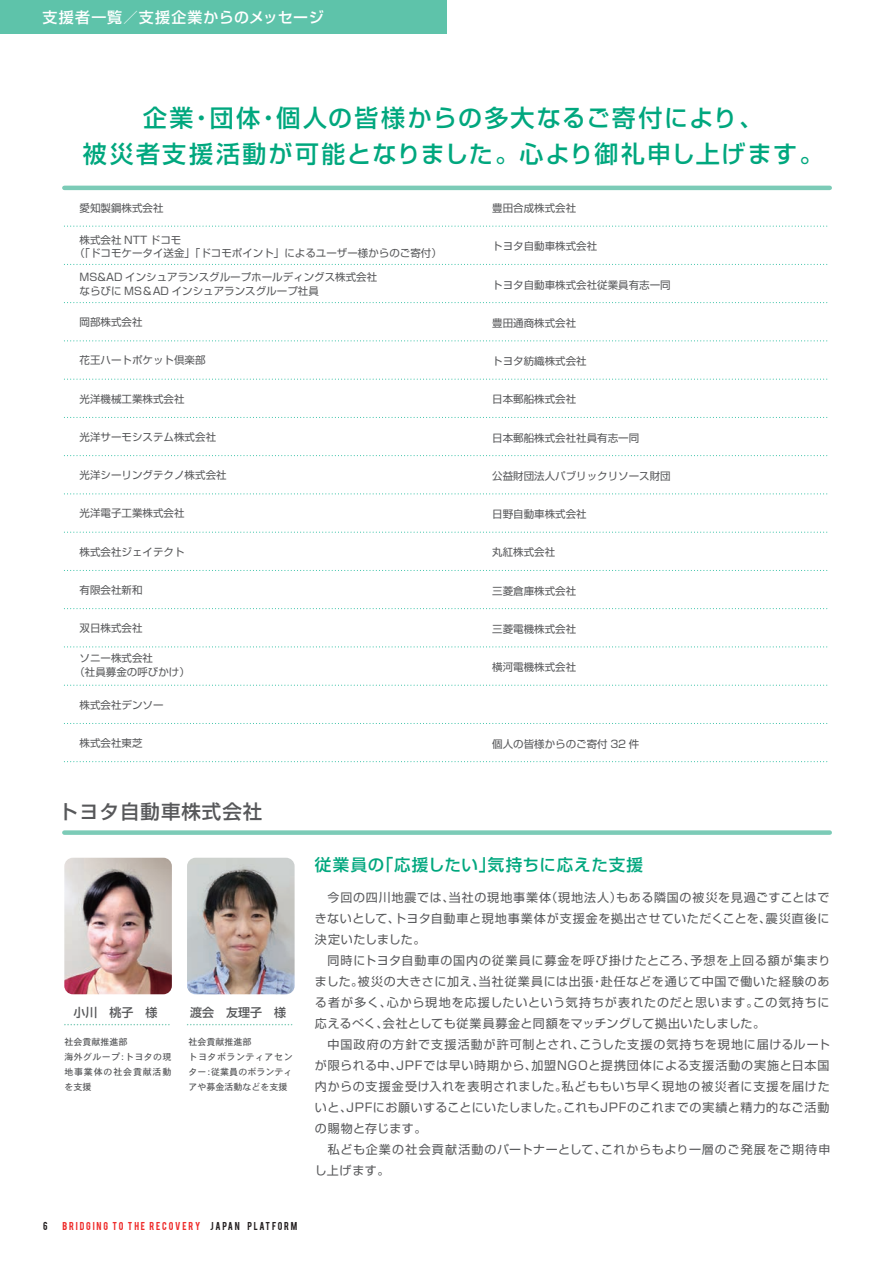
<style>
.page{position:relative;width:893px;height:1263px;background:#fff}
.page>*{position:absolute;margin:0;border:0;box-sizing:border-box;transform-origin:0 0}
.t1{font:500 24px/36px "Shin Go Pro";letter-spacing:.08em;color:#00a77e;text-align:center}
.t2{font:500 19.5px "Shin Go Pro";letter-spacing:.05em;color:#57585a}
.t3{font:500 16.5px "Shin Go Pro";letter-spacing:.05em;color:#00a77e}
.t4{font:500 15px "Shin Go Pro";letter-spacing:.055em;color:#fff}
.t5{font:12px/21px "Shin Go Pro";letter-spacing:.06em;color:#57585a}
.t6{font:500 12px "Shin Go Pro";color:#57585a}
.t7{font:10.5px/13.5px "Shin Go Pro";color:#57585a}
.t8{font:9px/15px "Osaka";letter-spacing:.005em;color:#57585a}
.t9{font:9px "Bebas";letter-spacing:.2em;color:#ee2a29}
.t10{font:9px/15px "Osaka";letter-spacing:.035em;color:#57585a}
.t11{font:9px "Bebas";color:#231f20}
.s1{color:#231f20}
</style>
<div class="page">
<div style="left:0;top:0;width:447px;height:34px;background:#5ec3aa"></div>
<hr style="left:64px;top:186px;width:766px;height:4px;background:#7ccbb7">
<svg style="left:64px;top:226px;width:764px;height:1px"></svg>
<svg style="left:64px;top:264px;width:764px;height:1px"></svg>
<svg style="left:64px;top:302px;width:764px;height:1px"></svg>
<svg style="left:64px;top:340px;width:764px;height:1px"></svg>
<svg style="left:64px;top:379px;width:764px;height:1px"></svg>
<svg style="left:64px;top:417px;width:764px;height:1px"></svg>
<svg style="left:64px;top:455px;width:764px;height:1px"></svg>
<svg style="left:64px;top:493px;width:764px;height:1px"></svg>
<svg style="left:64px;top:532px;width:764px;height:1px"></svg>
<svg style="left:64px;top:570px;width:764px;height:1px"></svg>
<svg style="left:64px;top:608px;width:764px;height:1px"></svg>
<svg style="left:64px;top:646px;width:764px;height:1px"></svg>
<svg style="left:64px;top:685px;width:764px;height:1px"></svg>
<svg style="left:64px;top:723px;width:764px;height:1px"></svg>
<svg style="left:64px;top:761px;width:764px;height:1px"></svg>
<div style="left:64px;top:830px;width:766px;height:5px;background:#7ccbb7"></div>
<img style="left:64px;top:858px;width:108px;height:136px">
<svg style="left:65px;top:1024px;width:105px;height:1px"></svg>
<img style="left:187px;top:858px;width:108px;height:136px">
<svg style="left:188px;top:1024px;width:105px;height:1px"></svg>
<p class="t4" style="left:43px;top:5px;width:283px">支援者一覧／支援企業からのメッセージ</p>
<p class="t1" style="left:83px;top:97px;width:742px">企業・団体・個人の皆様からの多大なるご寄付により、<br>被災者支援活動が可能となりました。心より御礼申し上げます。</p>
<p class="t7" style="left:80px;top:200px;width:86px">愛知製鋼株式会社</p>
<p class="t7" style="left:74px;top:232px;width:369px;text-indent:5px">株式会社 NTT ドコモ<br>（「ドコモケータイ送金」「ドコモポイント」によるユーザー様からのご寄付）</p>
<p class="t7" style="left:80px;top:269px;width:299px">MS&amp;AD インシュアランスグループホールディングス株式会社ならびに MS＆AD インシュアランスグループ社員</p>
<p class="t7" style="left:80px;top:314px;width:65px">岡部株式会社</p>
<p class="t7" style="left:80px;top:352px;width:128px">花王ハートポケット倶楽部</p>
<p class="t7" style="left:80px;top:391px;width:107px">光洋機械工業株式会社</p>
<p class="t7" style="left:80px;top:429px;width:138px">光洋サーモシステム株式会社</p>
<p class="t7" style="left:80px;top:467px;width:149px">光洋シーリングテクノ株式会社</p>
<p class="t7" style="left:80px;top:505px;width:107px">光洋電子工業株式会社</p>
<p class="t7" style="left:80px;top:544px;width:107px">株式会社ジェイテクト</p>
<p class="t7" style="left:80px;top:582px;width:65px">有限会社新和</p>
<p class="t7" style="left:80px;top:620px;width:65px">双日株式会社</p>
<p class="t7" style="left:74px;top:650px;width:117px;text-indent:5px">ソニー株式会社<br>（社員募金の呼びかけ）</p>
<p class="t7" style="left:80px;top:697px;width:86px">株式会社デンソー</p>
<p class="t7" style="left:80px;top:735px;width:65px">株式会社東芝</p>
<p class="t7" style="left:492px;top:200px;width:85px">豊田合成株式会社</p>
<p class="t7" style="left:492px;top:238px;width:106px">トヨタ自動車株式会社</p>
<p class="t7" style="left:492px;top:277px;width:180px">トヨタ自動車株式会社従業員有志一同</p>
<p class="t7" style="left:492px;top:315px;width:85px">豊田通商株式会社</p>
<p class="t7" style="left:492px;top:353px;width:96px">トヨタ紡織株式会社</p>
<p class="t7" style="left:492px;top:391px;width:85px">日本郵船株式会社</p>
<p class="t7" style="left:492px;top:430px;width:148px">日本郵船株式会社社員有志一同</p>
<p class="t7" style="left:492px;top:468px;width:180px">公益財団法人パブリックリソース財団</p>
<p class="t7" style="left:492px;top:506px;width:96px">日野自動車株式会社</p>
<p class="t7" style="left:492px;top:544px;width:64px">丸紅株式会社</p>
<p class="t7" style="left:492px;top:583px;width:85px">三菱倉庫株式会社</p>
<p class="t7" style="left:492px;top:621px;width:85px">三菱電機株式会社</p>
<p class="t7" style="left:492px;top:659px;width:85px">横河電機株式会社</p>
<p class="t7" style="left:492px;top:736px;width:149px">個人の皆様からのご寄付 32 件</p>
<p class="t2" style="left:59px;top:795px;width:205px">トヨタ自動車株式会社</p>
<p class="t6" style="left:73px;top:1002px;width:85px">小川　桃子　様</p>
<p class="t10" style="left:64px;top:1033px;width:109px">社会貢献推進部<br>海外グループ：トヨタの現地事業体の社会貢献活動を支援</p>
<p class="t6" style="left:190px;top:1002px;width:98px">渡会　友理子　様</p>
<p class="t8" style="left:189px;top:1033px;width:106px">社会貢献推進部<br>トヨタボランティアセンター：従業員のボランティアや募金活動などを支援</p>
<p class="t3" style="left:315px;top:851px;width:330px">従業員の「応援したい」気持ちに応えた支援</p>
<p class="t5" style="left:315px;top:886px;width:517px">　今回の四川地震では、当社の現地事業体（現地法人）もある隣国の被災を見過ごすことはできないとして、トヨタ自動車と現地事業体が支援金を拠出させていただくことを、震災直後に決定いたしました。<br>　同時にトヨタ自動車の国内の従業員に募金を呼び掛けたところ、予想を上回る額が集まりました。被災の大きさに加え、当社従業員には出張・赴任などを通じて中国で働いた経験のある者が多く、心から現地を応援したいという気持ちが表れたのだと思います。この気持ちに応えるべく、会社としても従業員募金と同額をマッチングして拠出いたしました。<br>　中国政府の方針で支援活動が許可制とされ、こうした支援の気持ちを現地に届けるルートが限られる中、JPFでは早い時期から、加盟NGOと提携団体による支援活動の実施と日本国内からの支援金受け入れを表明されました。私どももいち早く現地の被災者に支援を届けたいと、JPFにお願いすることにいたしました。これもJPFのこれまでの実績と精力的なご活動の賜物と存じます。<br>　私ども企業の社会貢献活動のパートナーとして、これからもより一層のご発展をご期待申し上げます。</p>
<p class="t11" style="left:43px;top:1219px;width:6px">6</p>
<p class="t9" style="left:63px;top:1219px;width:236px">BRIDGING TO THE RECOVERY <span class="s1">JAPAN PLATFORM</span></p>
</div>
